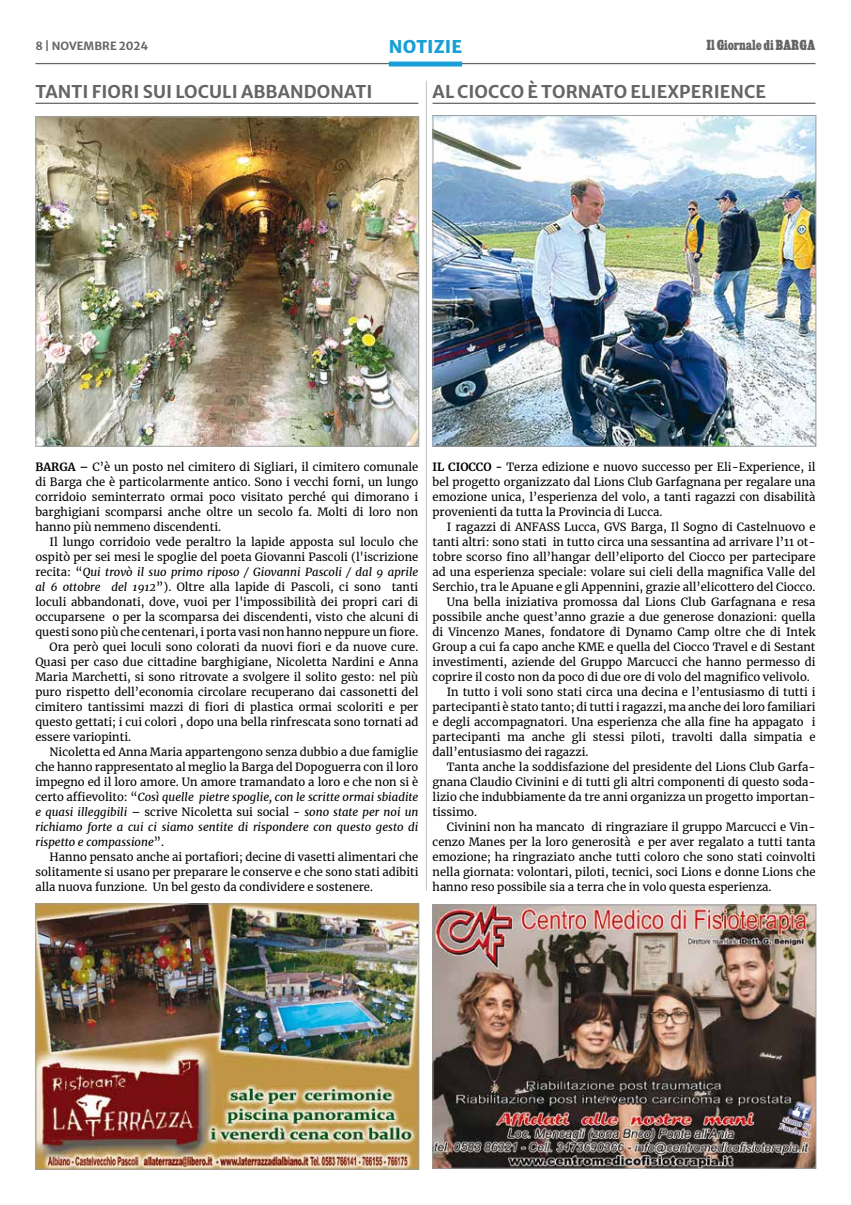
<style>
.page{position:relative;width:851px;height:1205px;background:#fff}
.page>*{position:absolute;margin:0;border:0;box-sizing:border-box;transform-origin:0 0}
.t1{font:700 17.5px "Merriweather Sans";letter-spacing:.005em;color:#646567}
.t2{font:17.5px "Merriweather Sans";letter-spacing:.005em;color:#189fd6}
.t3{font:11.25px/15px "Merriweather";color:#000;text-align:justify}
.t4{font:italic 11.25px "Merriweather";color:#000}
.t5{font:11.25px "Cairo";color:#646567}
.t6{font:700 11.25px "Merriweather Sans";color:#646567}
.s1{font-weight:700}
.s2{font-style:normal}
.s3{font-style:italic}
</style>
<div class="page">
<hr style="left:35px;top:63px;width:780px;height:1px;background:#646567">
<div style="left:389px;top:62px;width:73px;height:5px;background:#189fd6"></div>
<img style="left:37px;top:905px;width:380px;height:262px">
<div style="left:35px;top:903px;width:384px;height:266px;border:1px solid #9c9e9f"></div>
<img style="left:434px;top:906px;width:380px;height:260px">
<div style="left:432px;top:904px;width:384px;height:264px;border:1px solid #9c9e9f"></div>
<hr style="left:432px;top:103px;width:383px;height:1px;background:#646567">
<hr style="left:35px;top:103px;width:383px;height:1px;background:#646567">
<img style="left:434px;top:117px;width:380px;height:327px">
<div style="left:432px;top:115px;width:384px;height:331px;border:1px solid #9c9e9f"></div>
<hr style="left:425px;top:78px;width:4px;height:813px;background:#003882;opacity:.5">
<img style="left:37px;top:119px;width:380px;height:325px">
<div style="left:35px;top:117px;width:384px;height:329px;border:1px solid #9c9e9f"></div>
<p class="t6" style="left:35px;top:37px;width:114px">8 | NOVEMBRE 2024</p>
<h1 class="t2" style="left:389px;top:31px;width:75px">NOTIZIE</h1>
<p class="t5" style="left:706px;top:40px;width:110px">Il Giornale di BARGA</p>
<h1 class="t1" style="left:432px;top:76px;width:335px">AL CIOCCO È TORNATO ELIEXPERIENCE</h1>
<h1 class="t1" style="left:35px;top:76px;width:338px">TANTI FIORI SUI LOCULI ABBANDONATI</h1>
<p class="t3" style="left:35px;top:459px;width:384px"><span class="s1">BARGA –</span> C’è un posto nel cimitero di Sigliari, il cimitero comunale di Barga che è particolarmente antico. Sono i vecchi forni, un lungo corridoio seminterrato ormai poco visitato perché qui dimorano i barghigiani scomparsi anche oltre un secolo fa. Molti di loro non hanno più nemmeno discendenti.</p>
<p class="t3" style="left:50px;top:534px;width:370px">Il lungo corridoio vede peraltro la lapide apposta sul loculo che</p>
<p class="t3" style="left:35px;top:549px;width:384px">ospitò per sei mesi le spoglie del poeta Giovanni Pascoli (l'iscrizione</p>
<p class="t4" style="left:35px;top:564px;width:384px"><span class="s2">recita: “</span>Qui trovò il suo primo riposo / Giovanni Pascoli / dal 9 aprile</p>
<p class="t3" style="left:35px;top:578px;width:384px"><span class="s3">al 6 ottobre del 1912</span>”). Oltre alla lapide di Pascoli, ci sono tanti</p>
<p class="t3" style="left:35px;top:593px;width:384px">loculi abbandonati, dove, vuoi per l'impossibilità dei propri cari di</p>
<p class="t3" style="left:35px;top:608px;width:384px">occuparsene o per la scomparsa dei discendenti, visto che alcuni di</p>
<p class="t3" style="left:35px;top:623px;width:384px">questi sono più che centenari, i porta vasi non hanno neppure un fiore.</p>
<p class="t3" style="left:50px;top:638px;width:370px">Ora però quei loculi sono colorati da nuovi fiori e da nuove cure.</p>
<p class="t3" style="left:35px;top:653px;width:384px">Quasi per caso due cittadine barghigiane, Nicoletta Nardini e Anna</p>
<p class="t3" style="left:35px;top:668px;width:384px">Maria Marchetti, si sono ritrovate a svolgere il solito gesto: nel più</p>
<p class="t3" style="left:35px;top:683px;width:384px">puro rispetto dell’economia circolare recuperano dai cassonetti del</p>
<p class="t3" style="left:35px;top:698px;width:384px">cimitero tantissimi mazzi di fiori di plastica ormai scoloriti e per</p>
<p class="t3" style="left:35px;top:713px;width:384px">questo gettati; i cui colori , dopo una bella rinfrescata sono tornati ad</p>
<p class="t3" style="left:35px;top:728px;width:97px">essere variopinti.</p>
<p class="t3" style="left:50px;top:743px;width:370px">Nicoletta ed Anna Maria appartengono senza dubbio a due famiglie</p>
<p class="t3" style="left:35px;top:758px;width:384px">che hanno rappresentato al meglio la Barga del Dopoguerra con il loro</p>
<p class="t3" style="left:35px;top:773px;width:384px">impegno ed il loro amore. Un amore tramandato a loro e che non si è</p>
<p class="t4" style="left:35px;top:789px;width:384px"><span class="s2">certo affievolito: “</span>Così quelle pietre spoglie, con le scritte ormai sbiadite</p>
<p class="t4" style="left:35px;top:804px;width:384px">e quasi illeggibili <span class="s2">– scrive Nicoletta sui social -</span> sono state per noi un</p>
<p class="t4" style="left:35px;top:819px;width:384px">richiamo forte a cui ci siamo sentite di rispondere con questo gesto di</p>
<p class="t4" style="left:35px;top:834px;width:130px">rispetto e compassione<span class="s2">”.</span></p>
<p class="t3" style="left:50px;top:848px;width:370px">Hanno pensato anche ai portafiori; decine di vasetti alimentari che</p>
<p class="t3" style="left:35px;top:863px;width:384px">solitamente si usano per preparare le conserve e che sono stati adibiti</p>
<p class="t3" style="left:35px;top:878px;width:339px">alla nuova funzione. Un bel gesto da condividere e sostenere.</p>
<p class="t3" style="left:432px;top:459px;width:384px"><span class="s1">IL CIOCCO -</span> Terza edizione e nuovo successo per Eli-Experience, il bel progetto organizzato dal Lions Club Garfagnana per regalare una emozione unica, l’esperienza del volo, a tanti ragazzi con disabilità provenienti da tutta la Provincia di Lucca.</p>
<p class="t3" style="left:446px;top:519px;width:370px">I ragazzi di ANFASS Lucca, GVS Barga, Il Sogno di Castelnuovo e</p>
<p class="t3" style="left:432px;top:534px;width:384px">tanti altri: sono stati in tutto circa una sessantina ad arrivare l’11 ot-</p>
<p class="t3" style="left:432px;top:549px;width:384px">tobre scorso fino all’hangar dell’eliporto del Ciocco per partecipare</p>
<p class="t3" style="left:432px;top:564px;width:384px">ad una esperienza speciale: volare sui cieli della magnifica Valle del</p>
<p class="t3" style="left:432px;top:578px;width:384px">Serchio, tra le Apuane e gli Appennini, grazie all’elicottero del Ciocco.</p>
<p class="t3" style="left:446px;top:593px;width:370px">Una bella iniziativa promossa dal Lions Club Garfagnana e resa</p>
<p class="t3" style="left:432px;top:608px;width:384px">possibile anche quest’anno grazie a due generose donazioni: quella</p>
<p class="t3" style="left:432px;top:623px;width:384px">di Vincenzo Manes, fondatore di Dynamo Camp oltre che di Intek</p>
<p class="t3" style="left:432px;top:638px;width:384px">Group a cui fa capo anche KME e quella del Ciocco Travel e di Sestant</p>
<p class="t3" style="left:432px;top:653px;width:384px">investimenti, aziende del Gruppo Marcucci che hanno permesso di</p>
<p class="t3" style="left:432px;top:668px;width:378px">coprire il costo non da poco di due ore di volo del magnifico velivolo.</p>
<p class="t3" style="left:446px;top:683px;width:370px">In tutto i voli sono stati circa una decina e l’entusiasmo di tutti i</p>
<p class="t3" style="left:432px;top:698px;width:384px">partecipanti è stato tanto; di tutti i ragazzi, ma anche dei loro familiari</p>
<p class="t3" style="left:432px;top:713px;width:384px">e degli accompagnatori. Una esperienza che alla fine ha appagato i</p>
<p class="t3" style="left:432px;top:728px;width:384px">partecipanti ma anche gli stessi piloti, travolti dalla simpatia e</p>
<p class="t3" style="left:432px;top:743px;width:157px">dall’entusiasmo dei ragazzi.</p>
<p class="t3" style="left:446px;top:758px;width:370px">Tanta anche la soddisfazione del presidente del Lions Club Garfa-</p>
<p class="t3" style="left:432px;top:773px;width:384px">gnana Claudio Civinini e di tutti gli altri componenti di questo soda-</p>
<p class="t3" style="left:432px;top:788px;width:384px">lizio che indubbiamente da tre anni organizza un progetto importan-</p>
<p class="t3" style="left:432px;top:803px;width:46px">tissimo.</p>
<p class="t3" style="left:446px;top:818px;width:370px">Civinini non ha mancato di ringraziare il gruppo Marcucci e Vin-</p>
<p class="t3" style="left:432px;top:833px;width:384px">cenzo Manes per la loro generosità e per aver regalato a tutti tanta</p>
<p class="t3" style="left:432px;top:848px;width:384px">emozione; ha ringraziato anche tutti coloro che sono stati coinvolti</p>
<p class="t3" style="left:432px;top:863px;width:384px">nella giornata: volontari, piloti, tecnici, soci Lions e donne Lions che</p>
<p class="t3" style="left:432px;top:878px;width:340px">hanno reso possibile sia a terra che in volo questa esperienza.</p>
</div>
